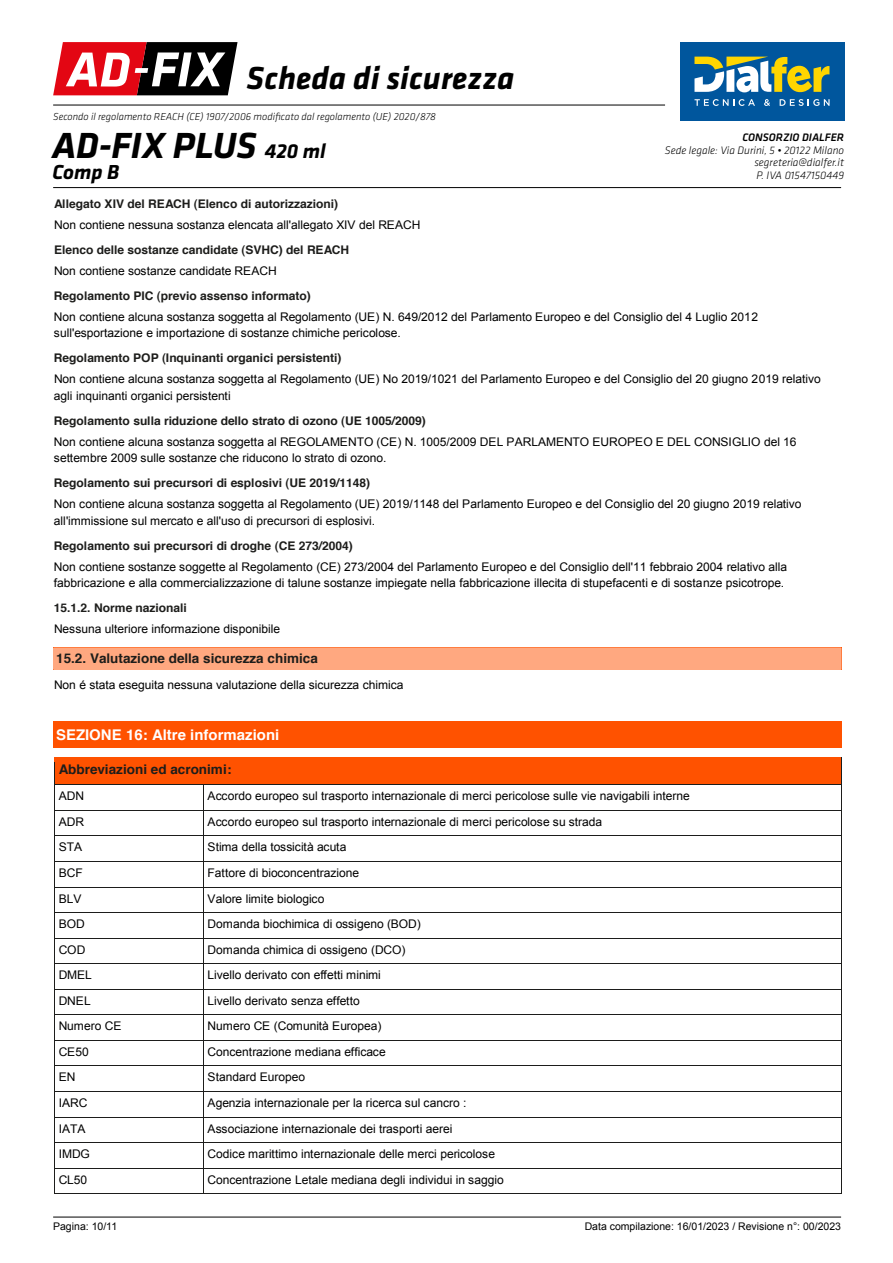
<style>
.page{position:relative;width:893px;height:1263px;background:#fff}
.page>*{position:absolute;margin:0;border:0;box-sizing:border-box;transform-origin:0 0}
.t1{font:italic 700 37.65px "Klavika";color:#000}
.t2{font:italic 700 33px "Klavika";color:#000}
.t3{font:700 23.7px "Helvetica";letter-spacing:.005em;color:#000}
.t4{font:italic 700 21px "Klavika";color:#000}
.t5{font:700 20.7px/24.9px "Futura Std";color:#000}
.t6{font:17.85px "Arial";color:#000}
.t7{font:700 14.7px "Helvetica";color:#fff}
.t8{font:700 13.35px "Helvetica";color:#1d1d1b}
.t9{font:800 13.35px/22.2px "Futura Std";color:#000;text-align:right}
.t10{font:11.85px/16.4px "Arial";letter-spacing:-.005em;color:#000}
.t11{font:700 11.85px "Helvetica";color:#1d1d1b}
.t12{font:italic 300 11.25px/12.8px "Klavika";color:#000;text-align:justify}
.t13{font:italic 500 11.25px "Klavika";color:#000}
.t14{font:italic 300 10.5px "Klavika";color:#000}
.t15{font:10.5px "Arial";color:#000}
.s1{font-weight:300}
.s2{font-size:21px}
</style>
<div class="page">
<div style="left:54px;top:648px;width:787px;height:21px;background:#ffa880"></div>
<hr style="left:54px;top:647px;width:787px;height:1px;background:#ff5200">
<hr style="left:54px;top:669px;width:787px;height:1px;background:#ff5200">
<svg style="left:841px;top:647px;width:1px;height:23px"></svg>
<div style="left:54px;top:722px;width:787px;height:26px;background:#ff5200"></div>
<hr style="left:54px;top:721px;width:787px;height:1px;background:#ff5200">
<hr style="left:54px;top:748px;width:787px;height:1px;background:#ff5200">
<svg style="left:841px;top:721px;width:1px;height:27px"></svg>
<div style="left:59px;top:762px;width:778px;height:18px;background:#ff5200"></div>
<hr style="left:55px;top:757px;width:786px;height:1px;background:#1d1d1b">
<hr style="left:55px;top:758px;width:786px;height:4px;background:#ff5200">
<hr style="left:54px;top:780px;width:787px;height:4px;background:#ff5200">
<hr style="left:55px;top:784px;width:148px;height:1px;background:#1d1d1b">
<hr style="left:204px;top:784px;width:637px;height:1px;background:#1d1d1b">
<hr style="left:55px;top:810px;width:148px;height:1px;background:#1d1d1b">
<hr style="left:204px;top:810px;width:637px;height:1px;background:#1d1d1b">
<hr style="left:55px;top:835px;width:148px;height:1px;background:#1d1d1b">
<hr style="left:204px;top:835px;width:637px;height:1px;background:#1d1d1b">
<hr style="left:55px;top:861px;width:148px;height:1px;background:#1d1d1b">
<hr style="left:204px;top:861px;width:637px;height:1px;background:#1d1d1b">
<hr style="left:55px;top:887px;width:148px;height:1px;background:#1d1d1b">
<hr style="left:204px;top:887px;width:637px;height:1px;background:#1d1d1b">
<hr style="left:55px;top:912px;width:148px;height:1px;background:#1d1d1b">
<hr style="left:204px;top:912px;width:637px;height:1px;background:#1d1d1b">
<hr style="left:55px;top:938px;width:148px;height:1px;background:#1d1d1b">
<hr style="left:204px;top:938px;width:637px;height:1px;background:#1d1d1b">
<hr style="left:55px;top:963px;width:148px;height:1px;background:#1d1d1b">
<hr style="left:204px;top:963px;width:637px;height:1px;background:#1d1d1b">
<hr style="left:55px;top:989px;width:148px;height:1px;background:#1d1d1b">
<hr style="left:204px;top:989px;width:637px;height:1px;background:#1d1d1b">
<hr style="left:55px;top:1014px;width:148px;height:1px;background:#1d1d1b">
<hr style="left:204px;top:1014px;width:637px;height:1px;background:#1d1d1b">
<hr style="left:55px;top:1040px;width:148px;height:1px;background:#1d1d1b">
<hr style="left:204px;top:1040px;width:637px;height:1px;background:#1d1d1b">
<hr style="left:55px;top:1065px;width:148px;height:1px;background:#1d1d1b">
<hr style="left:204px;top:1065px;width:637px;height:1px;background:#1d1d1b">
<hr style="left:55px;top:1091px;width:148px;height:1px;background:#1d1d1b">
<hr style="left:204px;top:1091px;width:637px;height:1px;background:#1d1d1b">
<hr style="left:55px;top:1117px;width:148px;height:1px;background:#1d1d1b">
<hr style="left:204px;top:1117px;width:637px;height:1px;background:#1d1d1b">
<hr style="left:55px;top:1142px;width:148px;height:1px;background:#1d1d1b">
<hr style="left:204px;top:1142px;width:637px;height:1px;background:#1d1d1b">
<hr style="left:55px;top:1168px;width:148px;height:1px;background:#1d1d1b">
<hr style="left:204px;top:1168px;width:637px;height:1px;background:#1d1d1b">
<svg style="left:54px;top:757px;width:1px;height:437px"></svg>
<hr style="left:55px;top:1193px;width:148px;height:1px;background:#1d1d1b">
<svg style="left:203px;top:784px;width:1px;height:410px"></svg>
<hr style="left:204px;top:1193px;width:637px;height:1px;background:#1d1d1b">
<svg style="left:841px;top:757px;width:1px;height:437px"></svg>
<svg style="left:53px;top:42px;width:185px;height:53px"></svg>
<div style="left:680px;top:42px;width:164px;height:78px;background:#00569d"></div>
<svg style="left:694px;top:57px;width:135px;height:49px"></svg>
<hr style="left:53px;top:105px;width:612px;height:1px;background:#000">
<hr style="left:53px;top:187px;width:788px;height:1px;background:#000">
<hr style="left:53px;top:1217px;width:788px;height:1px;background:#000">
<h2 class="t2" style="left:247px;top:60px;width:269px">Scheda di sicurezza</h2>
<p class="t14" style="left:53px;top:111px;width:384px">Secondo il regolamento REACH (CE) 1907/2006 modificato dal regolamento (UE) 2020/878</p>
<h3 class="t3" style="left:54px;top:108px;width:232px">CATALYST COMP.B</h3>
<h3 class="t6" style="left:54px;top:144px;width:221px">Scheda di Dati di Sicurezza</h3>
<p class="t11" style="left:54px;top:194px;width:286px">Allegato XIV del REACH (Elenco di autorizzazioni)</p>
<p class="t10" style="left:54px;top:217px;width:368px">Non contiene nessuna sostanza elencata all'allegato XIV del REACH</p>
<p class="t11" style="left:54px;top:240px;width:297px">Elenco delle sostanze candidate (SVHC) del REACH</p>
<p class="t10" style="left:54px;top:263px;width:224px">Non contiene sostanze candidate REACH</p>
<p class="t11" style="left:54px;top:286px;width:258px">Regolamento PIC (previo assenso informato)</p>
<p class="t10" style="left:54px;top:309px;width:706px">Non contiene alcuna sostanza soggetta al Regolamento (UE) N. 649/2012 del Parlamento Europeo e del Consiglio del 4 Luglio 2012 sull'esportazione e importazione di sostanze chimiche pericolose.</p>
<p class="t11" style="left:54px;top:349px;width:289px">Regolamento POP (Inquinanti organici persistenti)</p>
<p class="t10" style="left:54px;top:371px;width:768px">Non contiene alcuna sostanza soggetta al Regolamento (UE) No 2019/1021 del Parlamento Europeo e del Consiglio del 20 giugno 2019 relativo agli inquinanti organici persistenti</p>
<p class="t11" style="left:54px;top:411px;width:374px">Regolamento sulla riduzione dello strato di ozono (UE 1005/2009)</p>
<p class="t10" style="left:54px;top:433px;width:744px">Non contiene alcuna sostanza soggetta al REGOLAMENTO (CE) N. 1005/2009 DEL PARLAMENTO EUROPEO E DEL CONSIGLIO del 16 settembre 2009 sulle sostanze che riducono lo strato di ozono.</p>
<p class="t11" style="left:54px;top:473px;width:318px">Regolamento sui precursori di esplosivi (UE 2019/1148)</p>
<p class="t10" style="left:54px;top:496px;width:749px">Non contiene alcuna sostanza soggetta al Regolamento (UE) 2019/1148 del Parlamento Europeo e del Consiglio del 20 giugno 2019 relativo all'immissione sul mercato e all'uso di precursori di esplosivi.</p>
<p class="t11" style="left:54px;top:536px;width:300px">Regolamento sui precursori di droghe (CE 273/2004)</p>
<p class="t10" style="left:54px;top:558px;width:735px">Non contiene sostanze soggette al Regolamento (CE) 273/2004 del Parlamento Europeo e del Consiglio dell'11 febbraio 2004 relativo alla fabbricazione e alla commercializzazione di talune sostanze impiegate nella fabbricazione illecita di stupefacenti e di sostanze psicotrope.</p>
<p class="t11" style="left:54px;top:598px;width:134px">15.1.2. Norme nazionali</p>
<p class="t10" style="left:54px;top:621px;width:228px">Nessuna ulteriore informazione disponibile</p>
<p class="t8" style="left:56px;top:647px;width:263px">15.2. Valutazione della sicurezza chimica</p>
<p class="t10" style="left:54px;top:677px;width:351px">Non é stata eseguita nessuna valutazione della sicurezza chimica</p>
<p class="t7" style="left:56px;top:723px;width:225px">SEZIONE 16: Altre informazioni</p>
<p class="t8" style="left:59px;top:758px;width:174px">Abbreviazioni ed acronimi:</p>
<p class="t10" style="left:59px;top:788px;width:27px">ADN</p>
<p class="t10" style="left:208px;top:788px;width:484px">Accordo europeo sul trasporto internazionale di merci pericolose sulle vie navigabili interne</p>
<p class="t10" style="left:59px;top:814px;width:27px">ADR</p>
<p class="t10" style="left:208px;top:814px;width:396px">Accordo europeo sul trasporto internazionale di merci pericolose su strada</p>
<p class="t10" style="left:59px;top:839px;width:25px">STA</p>
<p class="t10" style="left:208px;top:839px;width:140px">Stima della tossicità acuta</p>
<p class="t10" style="left:59px;top:865px;width:26px">BCF</p>
<p class="t10" style="left:208px;top:865px;width:153px">Fattore di bioconcentrazione</p>
<p class="t10" style="left:59px;top:890px;width:24px">BLV</p>
<p class="t10" style="left:208px;top:890px;width:118px">Valore limite biologico</p>
<p class="t10" style="left:59px;top:916px;width:28px">BOD</p>
<p class="t10" style="left:208px;top:916px;width:215px">Domanda biochimica di ossigeno (BOD)</p>
<p class="t10" style="left:59px;top:941px;width:28px">COD</p>
<p class="t10" style="left:208px;top:941px;width:199px">Domanda chimica di ossigeno (DCO)</p>
<p class="t10" style="left:59px;top:967px;width:35px">DMEL</p>
<p class="t10" style="left:208px;top:967px;width:175px">Livello derivato con effetti minimi</p>
<p class="t10" style="left:59px;top:992px;width:34px">DNEL</p>
<p class="t10" style="left:208px;top:992px;width:154px">Livello derivato senza effetto</p>
<p class="t10" style="left:59px;top:1018px;width:64px">Numero CE</p>
<p class="t10" style="left:208px;top:1018px;width:175px">Numero CE (Comunità Europea)</p>
<p class="t10" style="left:59px;top:1044px;width:32px">CE50</p>
<p class="t10" style="left:208px;top:1044px;width:180px">Concentrazione mediana efficace</p>
<p class="t10" style="left:59px;top:1069px;width:18px">EN</p>
<p class="t10" style="left:208px;top:1069px;width:99px">Standard Europeo</p>
<p class="t10" style="left:59px;top:1095px;width:30px">IARC</p>
<p class="t10" style="left:208px;top:1095px;width:260px">Agenzia internazionale per la ricerca sul cancro :</p>
<p class="t10" style="left:59px;top:1120px;width:28px">IATA</p>
<p class="t10" style="left:208px;top:1120px;width:246px">Associazione internazionale dei trasporti aerei</p>
<p class="t10" style="left:59px;top:1146px;width:33px">IMDG</p>
<p class="t10" style="left:208px;top:1146px;width:289px">Codice marittimo internazionale delle merci pericolose</p>
<p class="t10" style="left:59px;top:1171px;width:30px">CL50</p>
<p class="t10" style="left:208px;top:1171px;width:298px">Concentrazione Letale mediana degli individui in saggio</p>
<h3 class="t5" style="left:66px;top:135px;width:348px">MIT-SUPER BOND CERT - 420 ml<br>Comp. B</h3>
<p class="t9" style="left:657px;top:121px;width:203px">Pagina: <span class="s1">10/11<br></span>Data compilazione: <span class="s1">16/01/2023<br></span>Revisione n°: <span class="s1">00/2023</span></p>
<h1 class="t1" style="left:52px;top:125px;width:275px">AD-FIX PLUS <span class="s2">420 ml</span></h1>
<h3 class="t4" style="left:52px;top:161px;width:68px">Comp B</h3>
<p class="t13" style="left:742px;top:131px;width:103px">CONSORZIO DIALFER</p>
<p class="t12" style="left:754px;top:144px;width:91px;text-indent:-90px">Sede legale: Via Durini, 5 • 20122 Milano segreteria@dialfer.it P. IVA 01547150449</p>
<p class="t15" style="left:53px;top:1220px;width:66px">Pagina: 10/11</p>
<p class="t15" style="left:585px;top:1220px;width:258px">Data compilazione: 16/01/2023 / Revisione n°: 00/2023</p>
</div>
